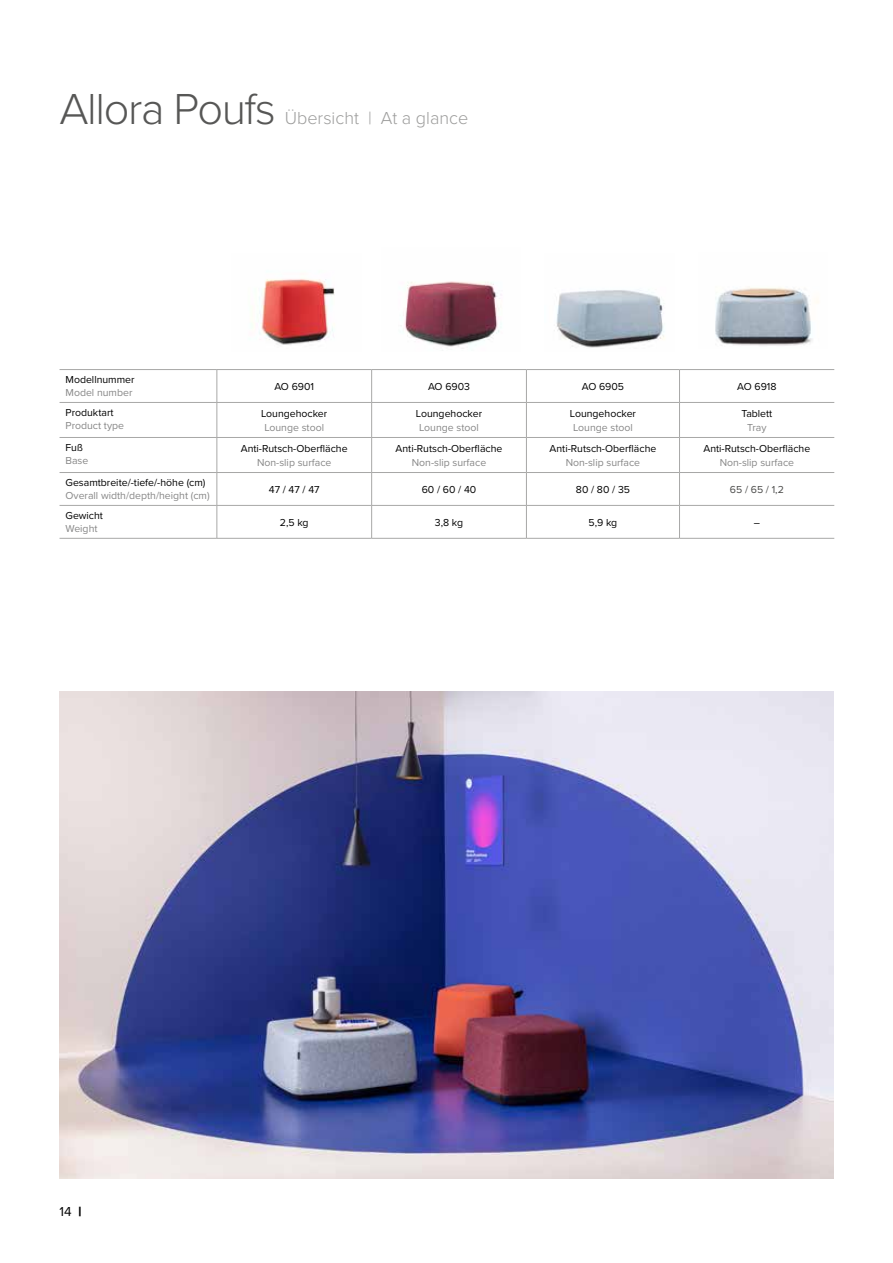
<style>
.page{position:relative;width:893px;height:1263px;background:#fff}
.page>*{position:absolute;margin:0;border:0;box-sizing:border-box;transform-origin:0 0}
.t1{font:300 45px "Proxima Nova";letter-spacing:-.03em;color:#575756}
.t2{font:300 18px "Proxima Nova";color:#9d9d9c}
.t3{font:13.5px "Proxima Nova";color:#000}
.t4{font:10.5px "Proxima Nova";color:#000}
.t5{font:10.5px "Proxima Nova";color:#878787}
.t6{font:10.5px "Proxima Nova";color:#4a4a49}
.s1{font-weight:900}
</style>
<div class="page">
<img style="left:554px;top:290px;width:111px;height:58px">
<img style="left:259px;top:278px;width:76px;height:67px">
<img style="left:403px;top:281px;width:99px;height:66px">
<img style="left:60px;top:691px;width:773px;height:488px">
<img style="left:715px;top:287px;width:104px;height:59px">
<hr style="left:217px;top:370px;width:1px;height:32px;background:#a8a8a7">
<hr style="left:217px;top:403px;width:1px;height:34px;background:#a8a8a7">
<hr style="left:60px;top:369px;width:157px;height:1px;background:#a8a8a7">
<hr style="left:217px;top:369px;width:155px;height:1px;background:#a8a8a7">
<hr style="left:60px;top:402px;width:157px;height:1px;background:#a8a8a7">
<hr style="left:217px;top:402px;width:155px;height:1px;background:#a8a8a7">
<hr style="left:60px;top:437px;width:157px;height:1px;background:#a8a8a7">
<hr style="left:217px;top:437px;width:155px;height:1px;background:#a8a8a7">
<hr style="left:217px;top:438px;width:1px;height:34px;background:#a8a8a7">
<hr style="left:60px;top:472px;width:157px;height:1px;background:#a8a8a7">
<hr style="left:217px;top:472px;width:155px;height:1px;background:#a8a8a7">
<hr style="left:217px;top:473px;width:1px;height:32px;background:#a8a8a7">
<hr style="left:60px;top:505px;width:157px;height:1px;background:#a8a8a7">
<hr style="left:217px;top:505px;width:155px;height:1px;background:#a8a8a7">
<hr style="left:217px;top:506px;width:1px;height:32px;background:#a8a8a7">
<hr style="left:60px;top:538px;width:157px;height:1px;background:#a8a8a7">
<hr style="left:217px;top:538px;width:155px;height:1px;background:#a8a8a7">
<hr style="left:372px;top:538px;width:154px;height:1px;background:#a8a8a7">
<hr style="left:526px;top:538px;width:153px;height:1px;background:#a8a8a7">
<hr style="left:679px;top:538px;width:155px;height:1px;background:#a8a8a7">
<hr style="left:372px;top:369px;width:154px;height:1px;background:#a8a8a7">
<hr style="left:526px;top:369px;width:153px;height:1px;background:#a8a8a7">
<hr style="left:679px;top:369px;width:155px;height:1px;background:#a8a8a7">
<hr style="left:372px;top:402px;width:154px;height:1px;background:#a8a8a7">
<hr style="left:526px;top:402px;width:153px;height:1px;background:#a8a8a7">
<hr style="left:679px;top:402px;width:155px;height:1px;background:#a8a8a7">
<hr style="left:372px;top:437px;width:154px;height:1px;background:#a8a8a7">
<hr style="left:526px;top:437px;width:153px;height:1px;background:#a8a8a7">
<hr style="left:526px;top:438px;width:1px;height:34px;background:#a8a8a7">
<hr style="left:679px;top:437px;width:155px;height:1px;background:#a8a8a7">
<hr style="left:372px;top:472px;width:154px;height:1px;background:#a8a8a7">
<hr style="left:526px;top:472px;width:153px;height:1px;background:#a8a8a7">
<hr style="left:526px;top:473px;width:1px;height:32px;background:#a8a8a7">
<hr style="left:679px;top:472px;width:155px;height:1px;background:#a8a8a7">
<hr style="left:372px;top:505px;width:154px;height:1px;background:#a8a8a7">
<hr style="left:526px;top:505px;width:153px;height:1px;background:#a8a8a7">
<hr style="left:526px;top:506px;width:1px;height:32px;background:#a8a8a7">
<hr style="left:679px;top:505px;width:155px;height:1px;background:#a8a8a7">
<hr style="left:526px;top:370px;width:1px;height:32px;background:#a8a8a7">
<hr style="left:526px;top:403px;width:1px;height:34px;background:#a8a8a7">
<hr style="left:371px;top:370px;width:1px;height:32px;background:#a8a8a7">
<hr style="left:371px;top:403px;width:1px;height:34px;background:#a8a8a7">
<hr style="left:371px;top:438px;width:1px;height:34px;background:#a8a8a7">
<hr style="left:371px;top:473px;width:1px;height:32px;background:#a8a8a7">
<hr style="left:371px;top:506px;width:1px;height:32px;background:#a8a8a7">
<hr style="left:679px;top:370px;width:1px;height:32px;background:#a8a8a7">
<hr style="left:679px;top:403px;width:1px;height:34px;background:#a8a8a7">
<hr style="left:679px;top:438px;width:1px;height:34px;background:#a8a8a7">
<hr style="left:679px;top:473px;width:1px;height:32px;background:#a8a8a7">
<hr style="left:679px;top:506px;width:1px;height:32px;background:#a8a8a7">
<h1 class="t1" style="left:60px;top:75px;width:218px">Allora Poufs</h1>
<h2 class="t2" style="left:285px;top:104px;width:185px">Übersicht | At a glance</h2>
<p class="t4" style="left:66px;top:372px;width:71px">Modellnummer</p>
<p class="t5" style="left:66px;top:384px;width:68px">Model number</p>
<p class="t4" style="left:66px;top:405px;width:50px">Produktart</p>
<p class="t5" style="left:66px;top:417px;width:60px">Product type</p>
<p class="t4" style="left:66px;top:440px;width:19px">Fuß</p>
<p class="t5" style="left:66px;top:452px;width:24px">Base</p>
<p class="t4" style="left:66px;top:475px;width:142px">Gesamtbreite/-tiefe/-höhe (cm)</p>
<p class="t5" style="left:66px;top:487px;width:146px">Overall width/depth/height (cm)</p>
<p class="t4" style="left:66px;top:508px;width:39px">Gewicht</p>
<p class="t5" style="left:66px;top:520px;width:34px">Weight</p>
<p class="t4" style="left:274px;top:379px;width:41px">AO 6901</p>
<p class="t4" style="left:428px;top:379px;width:43px">AO 6903</p>
<p class="t4" style="left:582px;top:379px;width:44px">AO 6905</p>
<p class="t4" style="left:737px;top:379px;width:41px">AO 6918</p>
<p class="t4" style="left:261px;top:405px;width:68px">Loungehocker</p>
<p class="t5" style="left:264px;top:420px;width:61px">Lounge stool</p>
<p class="t4" style="left:241px;top:440px;width:108px">Anti-Rutsch-Oberfläche</p>
<p class="t5" style="left:257px;top:455px;width:76px">Non-slip surface</p>
<p class="t4" style="left:416px;top:405px;width:68px">Loungehocker</p>
<p class="t5" style="left:419px;top:420px;width:61px">Lounge stool</p>
<p class="t4" style="left:396px;top:440px;width:108px">Anti-Rutsch-Oberfläche</p>
<p class="t5" style="left:412px;top:455px;width:76px">Non-slip surface</p>
<p class="t4" style="left:570px;top:405px;width:68px">Loungehocker</p>
<p class="t5" style="left:573px;top:420px;width:61px">Lounge stool</p>
<p class="t4" style="left:550px;top:440px;width:108px">Anti-Rutsch-Oberfläche</p>
<p class="t5" style="left:566px;top:455px;width:76px">Non-slip surface</p>
<p class="t4" style="left:741px;top:405px;width:33px">Tablett</p>
<p class="t5" style="left:747px;top:420px;width:21px">Tray</p>
<p class="t4" style="left:703px;top:440px;width:108px">Anti-Rutsch-Oberfläche</p>
<p class="t5" style="left:720px;top:455px;width:76px">Non-slip surface</p>
<p class="t4" style="left:269px;top:482px;width:52px">47 / 47 / 47</p>
<p class="t4" style="left:422px;top:482px;width:56px">60 / 60 / 40</p>
<p class="t4" style="left:576px;top:482px;width:56px">80 / 80 / 35</p>
<p class="t6" style="left:730px;top:482px;width:56px">65 / 65 / 1,2</p>
<p class="t4" style="left:280px;top:515px;width:30px">2,5 kg</p>
<p class="t4" style="left:435px;top:515px;width:30px">3,8 kg</p>
<p class="t4" style="left:589px;top:515px;width:30px">5,9 kg</p>
<p class="t4" style="left:754px;top:515px;width:8px">–</p>
<p class="t3" style="left:60px;top:1201px;width:23px">14 <span class="s1">|</span></p>
</div>
